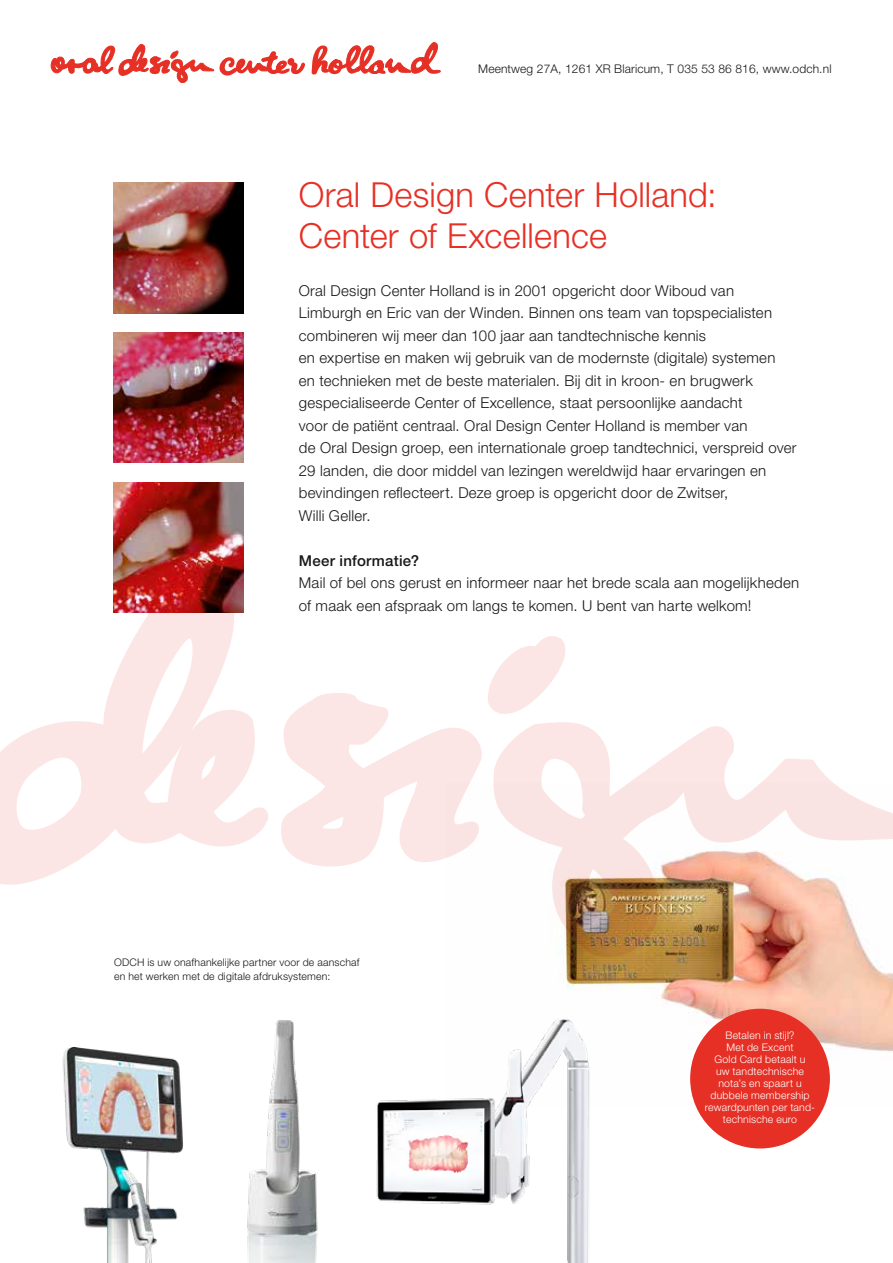
<style>
.page{position:relative;width:893px;height:1263px;background:#fff}
.page>*{position:absolute;margin:0;border:0;box-sizing:border-box;transform-origin:0 0}
.t1{font:300 34.5px/40.5px "Helvetica Neue LT Std";letter-spacing:.005em;color:#e63025}
.t2{font:300 15px/22.5px "Helvetica Neue LT Std";letter-spacing:.015em;color:#181716}
.t3{font:500 15px "Helvetica Neue LT Std";letter-spacing:.015em;color:#181716}
.t4{font:300 12px "Helvetica Neue LT Std";letter-spacing:.01em;color:#181716}
.t5{font:300 10.5px/12px "Helvetica Neue LT Std";letter-spacing:.02em;color:#fff;text-align:center}
.t6{font:300 10.5px/13.5px "Helvetica Neue LT Std";letter-spacing:.02em;color:#181716}
</style>
<div class="page">
<svg style="left:0;top:566px;width:268px;height:319px"></svg>
<svg style="left:281px;top:636px;width:284px;height:231px"></svg>
<svg style="left:489px;top:713px;width:344px;height:70px"></svg>
<img style="left:113px;top:482px;width:130px;height:130px">
<img style="left:113px;top:332px;width:130px;height:131px">
<img style="left:113px;top:183px;width:130px;height:130px">
<svg style="left:51px;top:42px;width:390px;height:41px"></svg>
<img style="left:446px;top:783px;width:447px;height:324px">
<div style="left:690px;top:1009px;width:140px;height:139px;background:#e63025;border-radius:50%"></div>
<img style="left:376px;top:1018px;width:249px;height:245px">
<img style="left:62px;top:1047px;width:121px;height:216px">
<img style="left:247px;top:1020px;width:71px;height:243px">
<p class="t4" style="left:478px;top:62px;width:355px">Meentweg 27A, 1261 XR Blaricum, T 035 53 86 816, www.odch.nl</p>
<h1 class="t1" style="left:299px;top:174px;width:419px">Oral Design Center Holland:<br>Center of Excellence</h1>
<p class="t2" style="left:299px;top:279px;width:499px">Oral Design Center Holland is in 2001 opgericht door Wiboud van Limburgh en Eric van der Winden. Binnen ons team van topspecialisten combineren wij meer dan 100 jaar aan tandtechnische kennis<br>en expertise en maken wij gebruik van de modernste (digitale) systemen<br>en technieken met de beste materialen. Bij dit in kroon- en brugwerk gespecialiseerde Center of Excellence, staat persoonlijke aandacht<br>voor de patiënt centraal. Oral Design Center Holland is member van<br>de Oral Design groep, een internationale groep tandtechnici, verspreid over 29 landen, die door middel van lezingen wereldwijd haar ervaringen en bevindingen reflecteert. Deze groep is opgericht door de Zwitser,<br>Willi Geller.</p>
<p class="t3" style="left:299px;top:552px;width:122px">Meer informatie?</p>
<p class="t2" style="left:299px;top:571px;width:502px">Mail of bel ons gerust en informeer naar het brede scala aan mogelijkheden of maak een afspraak om langs te komen. U bent van harte welkom!</p>
<p class="t6" style="left:114px;top:955px;width:247px">ODCH is uw onafhankelijke partner voor de aanschaf en het werken met de digitale afdruksystemen:</p>
<p class="t5" style="left:705px;top:1029px;width:112px">Betalen in stijl?<br>Met de Excent<br>Gold Card betaalt u<br>uw tandtechnische nota’s en spaart u dubbele membership rewardpunten per tand&shy;technische euro</p>
</div>
